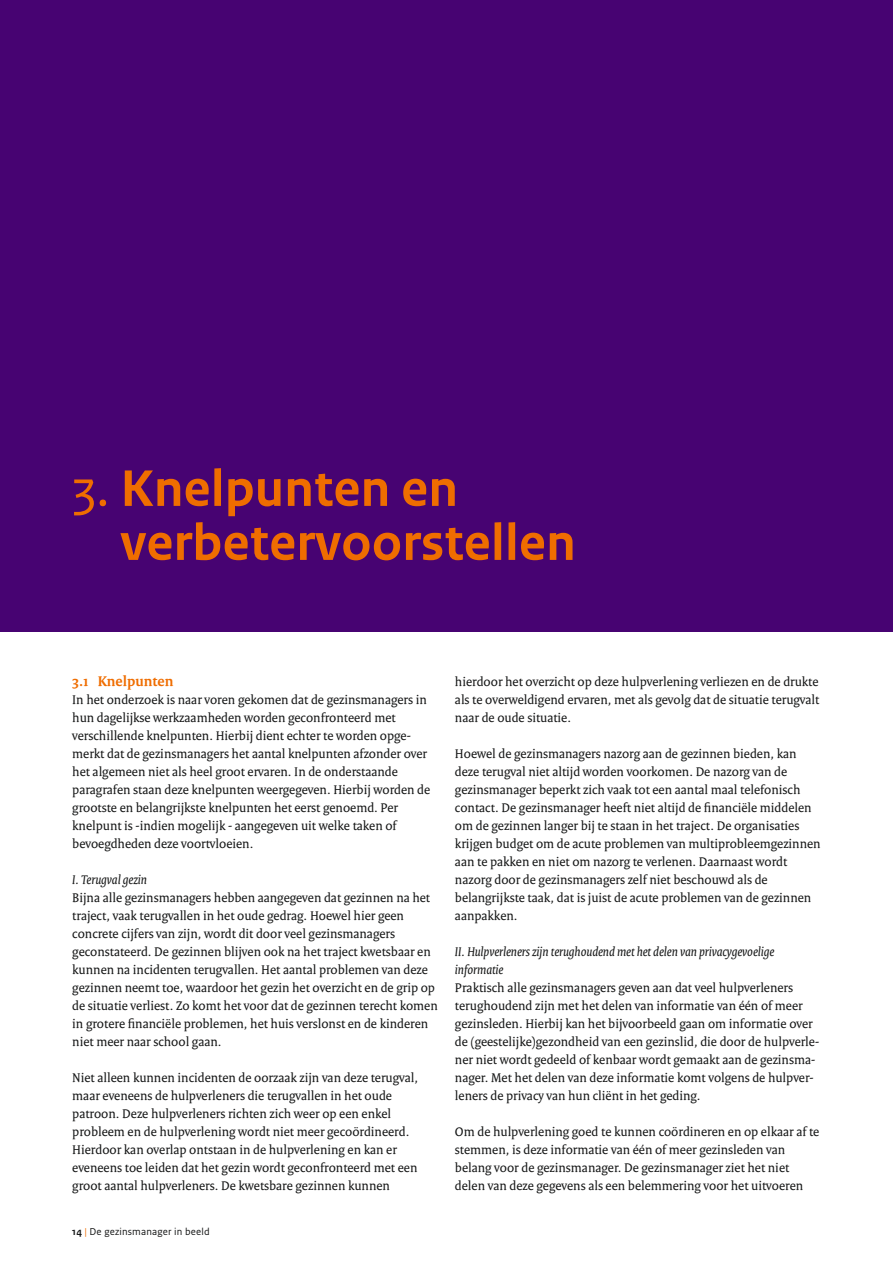
<style>
.page{position:relative;width:893px;height:1263px;background:#fff}
.page>*{position:absolute;margin:0;border:0;box-sizing:border-box;transform-origin:0 0}
.t1{font:700 54px/54px "Rijksoverheid Sans Text";color:#ef6d00}
.t2{font:700 15px "Rijksoverheid Serif";color:#ef6d00}
.t3{font:13.5px/18px "Rijksoverheid Serif";color:#151616}
.t4{font:italic 13.5px/18px "Rijksoverheid Serif";color:#151616}
.t5{font:10.5px "Rijksoverheid Sans Text";letter-spacing:.015em;color:#151616}
.s1{font-weight:400}
.s2{font-weight:700}
.s3{color:#ef6d00}
</style>
<div class="page">
<div style="left:0;top:0;width:893px;height:631px;background:#470372"></div>
<h1 class="t1" style="left:120px;top:462px;width:457px;text-indent:-48px"><span class="s1">3.</span> Knelpunten en verbetervoorstellen</h1>
<p class="t2" style="left:72px;top:672px;width:103px">3.1 Knelpunten</p>
<p class="t3" style="left:72px;top:690px;width:359px">In het onderzoek is naar voren gekomen dat de gezinsmanagers in hun dagelijkse werkzaamheden worden geconfronteerd met verschillende knelpunten. Hierbij dient echter te worden opge&shy;merkt dat de gezinsmanagers het aantal knelpunten afzonder over het algemeen niet als heel groot ervaren. In de onderstaande paragrafen staan deze knelpunten weergegeven. Hierbij worden de grootste en belangrijkste knelpunten het eerst genoemd. Per knelpunt is -indien mogelijk - aangegeven uit welke taken of bevoegdheden deze voortvloeien.</p>
<p class="t4" style="left:72px;top:870px;width:76px">I. Terugval gezin</p>
<p class="t3" style="left:72px;top:888px;width:367px">Bijna alle gezinsmanagers hebben aangegeven dat gezinnen na het traject, vaak terugvallen in het oude gedrag. Hoewel hier geen concrete cijfers van zijn, wordt dit door veel gezinsmanagers geconstateerd. De gezinnen blijven ook na het traject kwetsbaar en kunnen na incidenten terugvallen. Het aantal problemen van deze gezinnen neemt toe, waardoor het gezin het overzicht en de grip op de situatie verliest. Zo komt het voor dat de gezinnen terecht komen in grotere financiële problemen, het huis verslonst en de kinderen niet meer naar school gaan.</p>
<p class="t3" style="left:72px;top:1068px;width:347px">Niet alleen kunnen incidenten de oorzaak zijn van deze terugval, maar eveneens de hulpverleners die terugvallen in het oude patroon. Deze hulpverleners richten zich weer op een enkel probleem en de hulpverlening wordt niet meer gecoördineerd.<br>Hierdoor kan overlap ontstaan in de hulpverlening en kan er eveneens toe leiden dat het gezin wordt geconfronteerd met een groot aantal hulpverleners. De kwetsbare gezinnen kunnen</p>
<p class="t5" style="left:72px;top:1226px;width:139px"><span class="s2">14</span> <span class="s3">|</span> De gezinsmanager in beeld</p>
<p class="t3" style="left:455px;top:672px;width:366px;text-align:justify">hierdoor het overzicht op deze hulpverlening verliezen en de drukte als te overweldigend ervaren, met als gevolg dat de situatie terugvalt naar de oude situatie.</p>
<p class="t3" style="left:455px;top:744px;width:367px">Hoewel de gezinsmanagers nazorg aan de gezinnen bieden, kan deze terugval niet altijd worden voorkomen. De nazorg van de gezinsmanager beperkt zich vaak tot een aantal maal telefonisch contact. De gezinsmanager heeft niet altijd de financiële middelen om de gezinnen langer bij te staan in het traject. De organisaties krijgen budget om de acute problemen van multiprobleemgezinnen aan te pakken en niet om nazorg te verlenen. Daarnaast wordt nazorg door de gezinsmanagers zelf niet beschouwd als de belangrijkste taak, dat is juist de acute problemen van de gezinnen aanpakken.</p>
<p class="t4" style="left:455px;top:942px;width:321px">II. Hulpverleners zijn terughoudend met het delen van privacygevoelige informatie</p>
<p class="t3" style="left:455px;top:978px;width:366px">Praktisch alle gezinsmanagers geven aan dat veel hulpverleners terughoudend zijn met het delen van informatie van één of meer gezinsleden. Hierbij kan het bijvoorbeeld gaan om informatie over de (geestelijke)gezondheid van een gezinslid, die door de hulpverle&shy;ner niet wordt gedeeld of kenbaar wordt gemaakt aan de gezinsma&shy;nager. Met het delen van deze informatie komt volgens de hulpver&shy;leners de privacy van hun cliënt in het geding.</p>
<p class="t3" style="left:455px;top:1122px;width:366px">Om de hulpverlening goed te kunnen coördineren en op elkaar af te stemmen, is deze informatie van één of meer gezinsleden van belang voor de gezinsmanager. De gezinsmanager ziet het niet delen van deze gegevens als een belemmering voor het uitvoeren</p>
</div>
